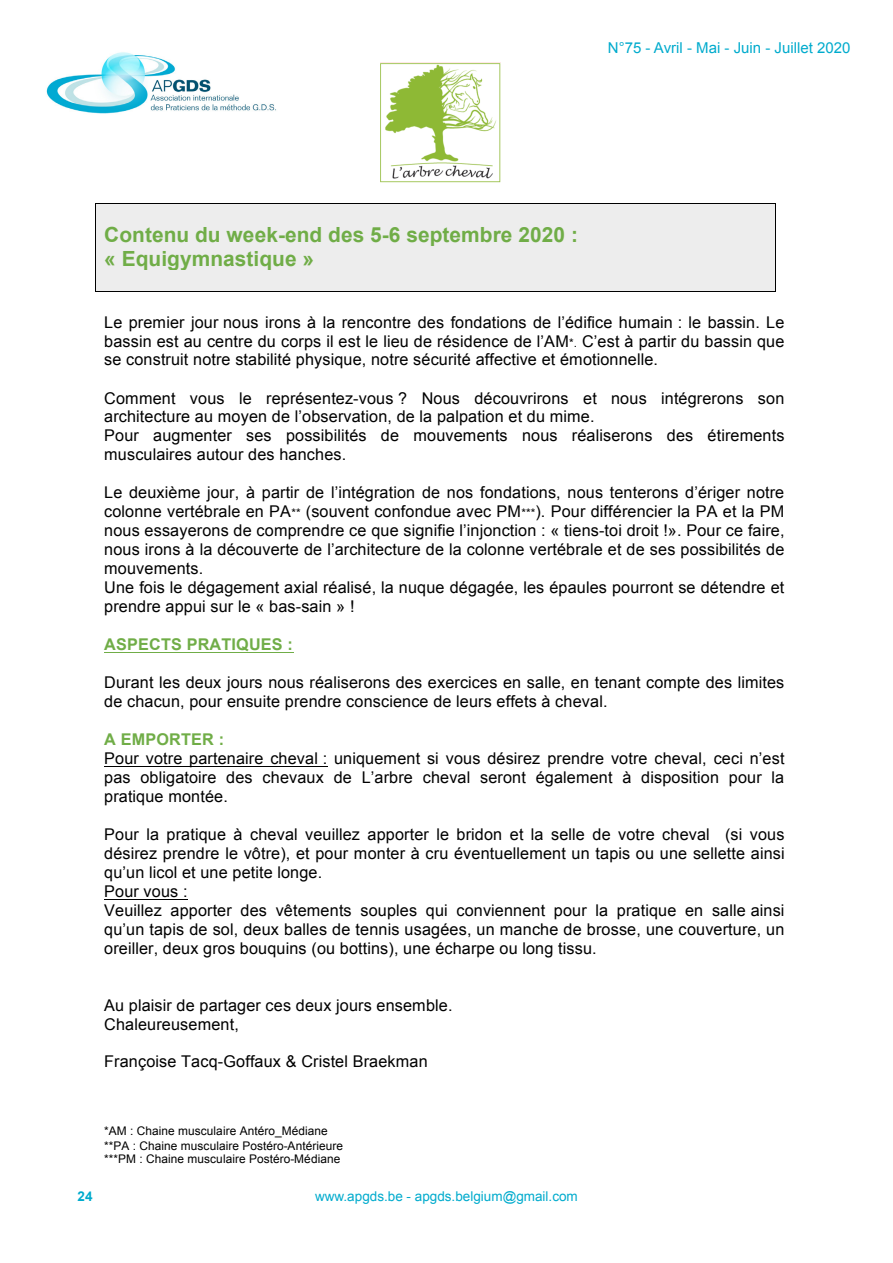
<style>
.page{position:relative;width:893px;height:1263px;background:#fff}
.page>*{position:absolute;margin:0;border:0;box-sizing:border-box;transform-origin:0 0}
.t1{font:700 20.85px/24.2px "Arial";letter-spacing:.005em;color:#70ad47}
.t2{font:16.2px/18.9px "Arial";letter-spacing:.01em;color:#000}
.t3{font:700 16.2px "Arial";letter-spacing:.01em;color:#70ad47}
.t4{font:15px "Arial";color:#00abcd}
.t5{font:13.5px "Arial";color:#00abcd}
.t6{font:700 13.5px "Arial";color:#00abcd}
.t7{font:11.85px/13.8px "Arial";letter-spacing:.005em;color:#000}
.s1{font-size:11.85px}
.s2{font-weight:700;color:#70ad47}
</style>
<div class="page">
<img style="left:46px;top:52px;width:122px;height:60px">
<svg style="left:85px;top:62px;width:415px;height:705px"></svg>
<div style="left:97px;top:204px;width:679px;height:87px;background:#ededed"></div>
<hr style="left:96px;top:203px;width:679px;height:1px;background:#000">
<hr style="left:96px;top:204px;width:1px;height:87px;background:#000">
<hr style="left:96px;top:291px;width:679px;height:1px;background:#000">
<hr style="left:775px;top:204px;width:1px;height:87px;background:#000">
<hr style="left:104px;top:653px;width:189px;height:1px;background:#70ad47">
<hr style="left:104px;top:766px;width:223px;height:1px;background:#000">
<hr style="left:104px;top:899px;width:84px;height:1px;background:#000">
<img style="left:381px;top:62px;width:120px;height:120px">
<p class="t4" style="left:608px;top:38px;width:244px">N°75 - Avril - Mai - Juin - Juillet 2020</p>
<p class="t1" style="left:104px;top:223px;width:475px">Contenu du week-end des 5-6 septembre 2020 : « Equigymnastique »</p>
<p class="t2" style="left:104px;top:313px;width:682px;text-align:justify">Le premier jour nous irons à la rencontre des fondations de l’édifice humain : le bassin. Le bassin est au centre du corps il est le lieu de résidence de l’AM<span class="s1">*.</span> C’est à partir du bassin que se construit notre stabilité physique, notre sécurité affective et émotionnelle.</p>
<p class="t2" style="left:104px;top:389px;width:682px">Comment vous le représentez-vous ? Nous découvrirons et nous intégrerons son architecture au moyen de l’observation, de la palpation et du mime.<br>Pour augmenter ses possibilités de mouvements nous réaliserons des étirements musculaires autour des hanches.</p>
<p class="t2" style="left:104px;top:483px;width:682px">Le deuxième jour, à partir de l’intégration de nos fondations, nous tenterons d’ériger notre colonne vertébrale en PA<span class="s1">**</span> (souvent confondue avec PM<span class="s1">***</span>). Pour différencier la PA et la PM nous essayerons de comprendre ce que signifie l’injonction : « tiens-toi droit !». Pour ce faire, nous irons à la découverte de l’architecture de la colonne vertébrale et de ses possibilités de mouvements.<br>Une fois le dégagement axial réalisé, la nuque dégagée, les épaules pourront se détendre et prendre appui sur le « bas-sain » !</p>
<p class="t3" style="left:104px;top:634px;width:190px">ASPECTS PRATIQUES :</p>
<p class="t2" style="left:104px;top:673px;width:682px">Durant les deux jours nous réaliserons des exercices en salle, en tenant compte des limites de chacun, pour ensuite prendre conscience de leurs effets à cheval.</p>
<p class="t2" style="left:104px;top:730px;width:682px"><span class="s2">A EMPORTER :<br></span>Pour votre partenaire cheval : uniquement si vous désirez prendre votre cheval, ceci n’est pas obligatoire des chevaux de L’arbre cheval seront également à disposition pour la pratique montée.</p>
<p class="t2" style="left:104px;top:825px;width:682px">Pour la pratique à cheval veuillez apporter le bridon et la selle de votre cheval (si vous désirez prendre le vôtre), et pour monter à cru éventuellement un tapis ou une sellette ainsi qu’un licol et une petite longe.<br>Pour vous :<br>Veuillez apporter des vêtements souples qui conviennent pour la pratique en salle ainsi qu’un tapis de sol, deux balles de tennis usagées, un manche de brosse, une couverture, un oreiller, deux gros bouquins (ou bottins), une écharpe ou long tissu.</p>
<p class="t2" style="left:104px;top:995px;width:350px">Au plaisir de partager ces deux jours ensemble.<br>Chaleureusement,</p>
<p class="t2" style="left:104px;top:1052px;width:325px">Françoise Tacq-Goffaux &amp; Cristel Braekman</p>
<p class="t7" style="left:104px;top:1124px;width:240px">*AM : Chaine musculaire Antéro_Médiane **PA : Chaine musculaire Postéro-Antérieure ***PM : Chaine musculaire Postéro-Médiane</p>
<p class="t6" style="left:78px;top:1187px;width:17px">24</p>
<p class="t5" style="left:315px;top:1187px;width:264px">www.apgds.be - apgds.belgium@gmail.com</p>
</div>
